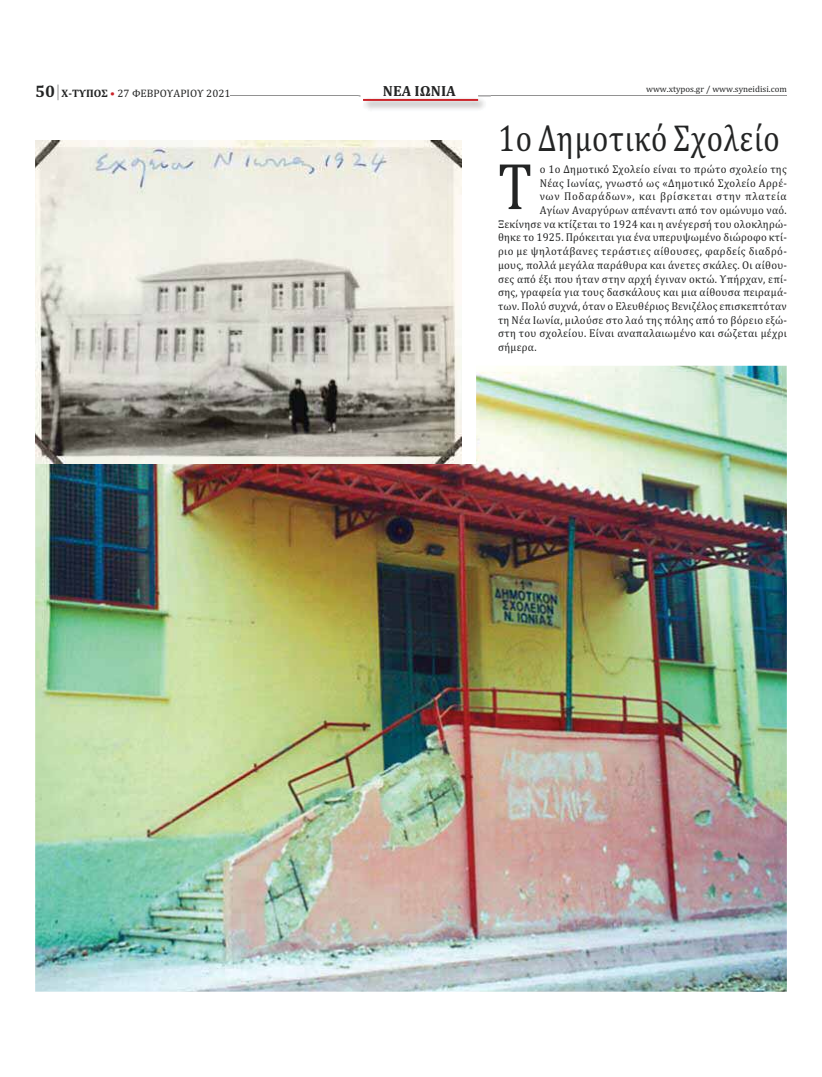
<style>
.page{position:relative;width:822px;height:1077px;background:#fff}
.page>*{position:absolute;margin:0;border:0;box-sizing:border-box;transform-origin:0 0}
.t1{font:66.8px "Cambria";color:#232424;scale:.86 1}
.t2{font:38px "Cambria";letter-spacing:.025em;color:#232424;scale:.81 1}
.t3{font:700 14.9px "Cambria";color:#262425}
.t4{font:11.4px "Cambria";letter-spacing:.025em;color:#232424;scale:.95 1}
.t5{font:11.4px "Cambria";letter-spacing:.065em;color:#232424;scale:.95 1}
.t6{font:10.9px "Cambria";color:#232424}
.t7{font:8.9px "Cambria";color:#232424}
.s1{font-weight:700;font-size:16.9px}
.s2{font-weight:700}
.s3{color:#cb242a}
</style>
<div class="page">
<hr style="left:231px;top:95px;width:556px;height:1px;background:#929292">
<img style="left:359px;top:95px;width:132px;height:15px">
<img style="left:361px;top:95px;width:117px;height:4px">
<svg style="left:384px;top:95px;width:72px;height:1px"></svg>
<hr style="left:363px;top:99px;width:115px;height:2px;background:#cb242a">
<svg style="left:58px;top:85px;width:1px;height:15px"></svg>
<img style="left:35px;top:366px;width:752px;height:626px">
<div style="left:35px;top:121px;width:441px;height:343px;background:#fff"></div>
<img style="left:35px;top:140px;width:427px;height:324px">
<p class="t6" style="left:35px;top:89px;width:197px"><span class="s1">50</span> <span class="s2">Χ‑ΤΥΠΟΣ</span> <span class="s3">•</span> 27 ΦΕΒΡΟΥΑΡΙΟΥ 2021</p>
<h3 class="t3" style="left:383px;top:86px;width:75px">ΝΕΑ ΙΩΝΙΑ</h3>
<p class="t7" style="left:646px;top:86px;width:142px">www.xtypos.gr / www.syneidisi.com</p>
<h2 class="t2" style="left:498px;top:124px;width:349px">1ο Δημοτικό Σχολείο</h2>
<h1 class="t1" style="left:498px;top:162px;width:41px">T</h1>
<p class="t4" style="left:540px;top:165px;width:262px">ο 1ο Δημοτικό Σχολείο είναι το πρώτο σχολείο της</p>
<p class="t4" style="left:540px;top:179px;width:262px">Νέας Ιωνίας, γνωστό ως «Δημοτικό Σχολείο Αρρέ‐</p>
<p class="t5" style="left:540px;top:192px;width:262px">νων Ποδαράδων», και βρίσκεται στην πλατεία</p>
<p class="t4" style="left:540px;top:206px;width:262px">Αγίων Αναργύρων απέναντι από τον ομώνυμο ναό.</p>
<p class="t4" style="left:498px;top:220px;width:306px">Ξεκίνησε να κτίζεται το 1924 και η ανέγερσή του ολοκληρώ‐</p>
<p class="t4" style="left:498px;top:234px;width:306px">θηκε το 1925. Πρόκειται για ένα υπερυψωμένο διώροφο κτί‐</p>
<p class="t4" style="left:498px;top:247px;width:306px">ριο με ψηλοτάβανες τεράστιες αίθουσες, φαρδείς διαδρό‐</p>
<p class="t4" style="left:498px;top:261px;width:306px">μους, πολλά μεγάλα παράθυρα και άνετες σκάλες. Οι αίθου‐</p>
<p class="t4" style="left:498px;top:275px;width:306px">σες από έξι που ήταν στην αρχή έγιναν οκτώ. Υπήρχαν, επί‐</p>
<p class="t4" style="left:498px;top:288px;width:306px">σης, γραφεία για τους δασκάλους και μια αίθουσα πειραμά‐</p>
<p class="t4" style="left:498px;top:302px;width:306px">των. Πολύ συχνά, όταν ο Ελευθέριος Βενιζέλος επισκεπτόταν</p>
<p class="t4" style="left:498px;top:316px;width:306px">τη Νέα Ιωνία, μιλούσε στο λαό της πόλης από το βόρειο εξώ‐</p>
<p class="t4" style="left:498px;top:329px;width:306px">στη του σχολείου. Είναι αναπαλαιωμένο και σώζεται μέχρι</p>
<p class="t4" style="left:498px;top:343px;width:42px">σήμερα.</p>
</div>
